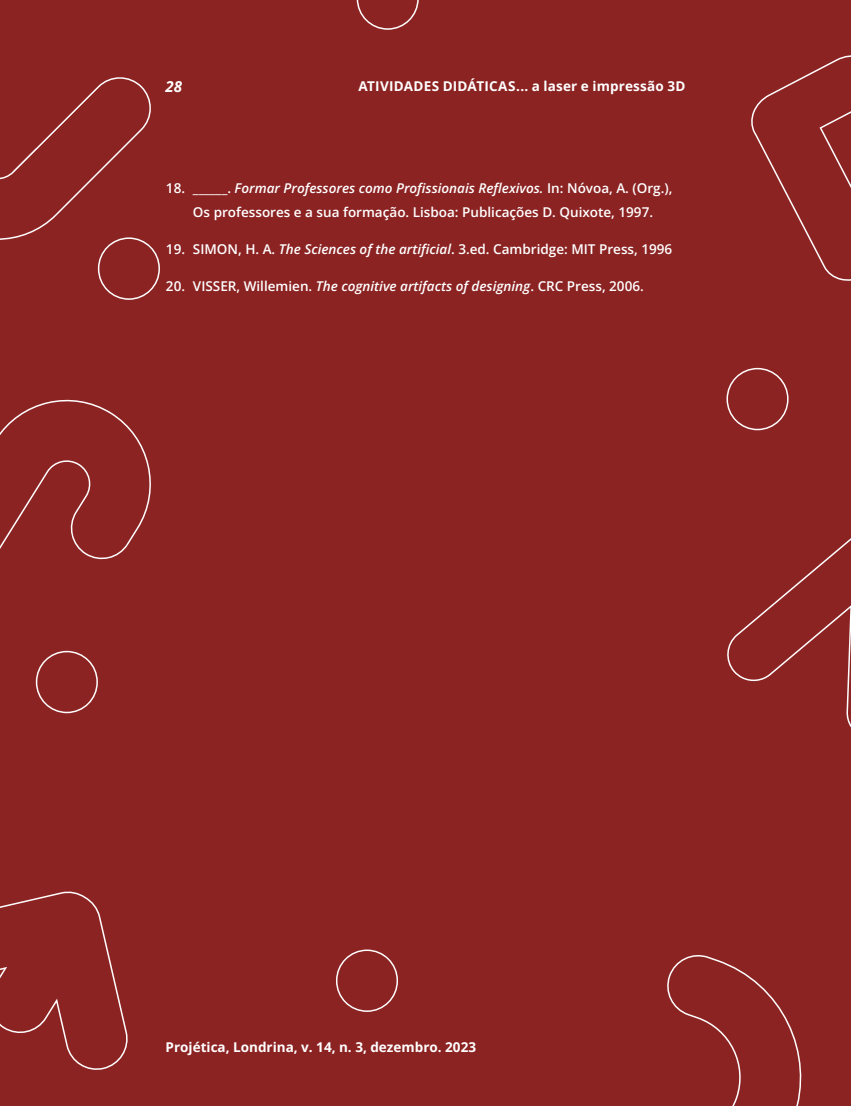
<style>
.page{position:relative;width:851px;height:1106px;background:#fff}
.page>*{position:absolute;margin:0;border:0;box-sizing:border-box;transform-origin:0 0}
.t1{font:italic 700 15px "Open Sans";color:#fff}
.t2{font:600 13.5px/24px "Open Sans";color:#fff;text-align:center}
.t3{font:700 13.5px "Open Sans";color:#fff}
.s1{font-style:italic}
</style>
<div class="page">
<div style="left:0;top:0;width:850px;height:1106px;background:#8c2323"></div>
<svg style="left:727px;top:539px;width:123px;height:187px"></svg>
<svg style="left:0;top:399px;width:151px;height:161px"></svg>
<svg style="left:751px;top:55px;width:99px;height:226px"></svg>
<svg style="left:0;top:891px;width:128px;height:179px"></svg>
<svg style="left:667px;top:955px;width:135px;height:151px"></svg>
<svg style="left:356px;top:0;width:62px;height:30px"></svg>
<svg style="left:726px;top:368px;width:62px;height:62px"></svg>
<svg style="left:0;top:77px;width:160px;height:223px"></svg>
<svg style="left:36px;top:651px;width:62px;height:62px"></svg>
<svg style="left:336px;top:949px;width:62px;height:62px"></svg>
<p class="t1" style="left:166px;top:76px;width:18px">28</p>
<p class="t3" style="left:358px;top:77px;width:328px">ATIVIDADES DIDÁTICAS... a laser e impressão 3D</p>
<p class="t2" style="left:166px;top:176px;width:508px">18. ______. <span class="s1">Formar Professores como Profissionais Reflexivos.</span> In: Nóvoa, A. (Org.),<br>Os professores e a sua formação. Lisboa: Publicações D. Quixote, 1997.</p>
<p class="t2" style="left:166px;top:237px;width:507px">19. SIMON, H. A. <span class="s1">The Sciences of the artificial</span>. 3.ed. Cambridge: MIT Press, 1996</p>
<p class="t2" style="left:166px;top:273px;width:479px">20. VISSER, Willemien. <span class="s1">The cognitive artifacts of designing</span>. CRC Press, 2006.</p>
<p class="t3" style="left:166px;top:1037px;width:312px">Projética, Londrina, v. 14, n. 3, dezembro. 2023</p>
</div>
